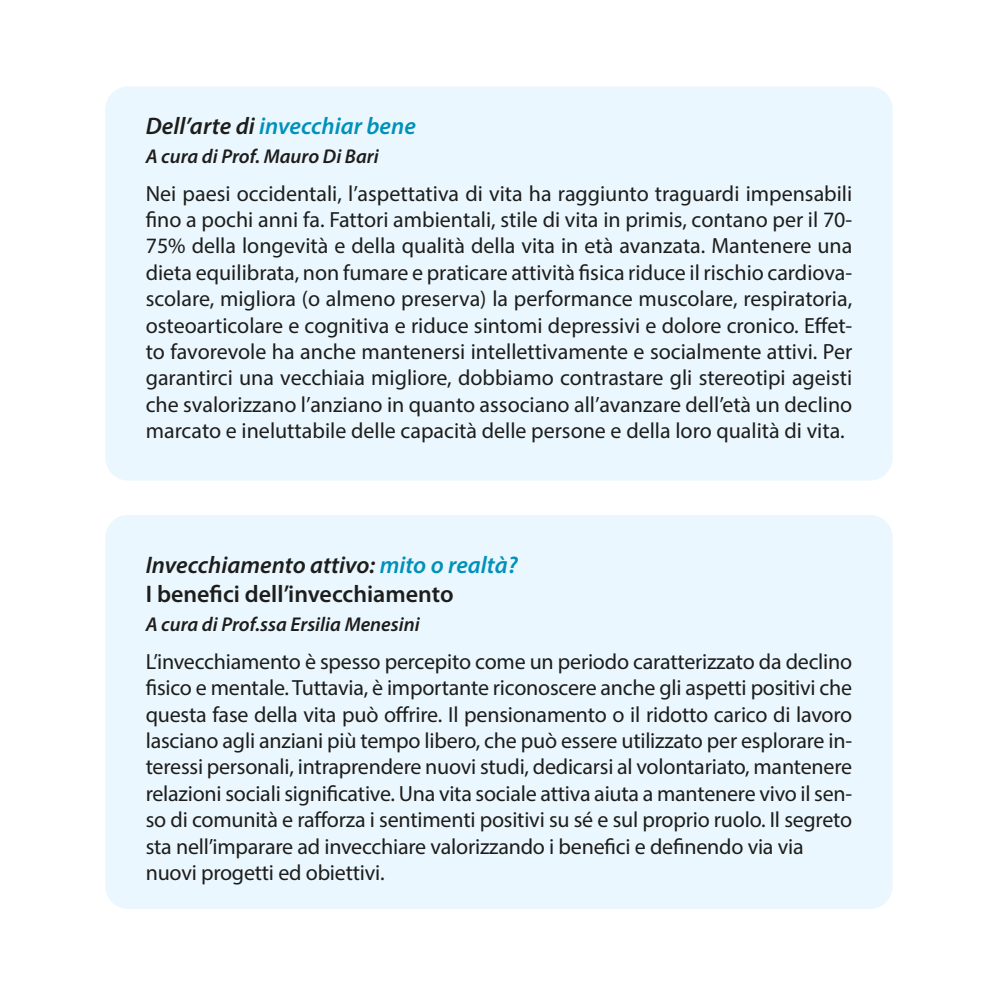
<style>
.page{position:relative;width:998px;height:998px;background:#fff}
.page>*{position:absolute;margin:0;border:0;box-sizing:border-box;transform-origin:0 0}
.t1{font:600 24px/28.8px "Myriad Pro";color:#1d1d1b}
.t2{font:italic 600 24px "Myriad Pro";color:#0091bb}
.t3{font:22px/26.4px "Myriad Pro";letter-spacing:-.01em;color:#1d1d1b;text-align:justify}
.t4{font:italic 600 20px "Myriad Pro";color:#1d1d1b}
.s1{color:#1d1d1b}
.s2{font-style:italic}
.s3{font-style:italic;color:#0091bb}
</style>
<div class="page">
<div style="left:105px;top:515px;width:787px;height:394px;background:#ebf7fe;border-radius:23px"></div>
<div style="left:105px;top:86px;width:787px;height:394px;background:#ebf7fe;border-radius:23px"></div>
<p class="t2" style="left:146px;top:111px;width:272px"><span class="s1">Dell’arte di</span> invecchiar bene</p>
<p class="t4" style="left:146px;top:143px;width:235px">A cura di Prof. Mauro Di Bari</p>
<p class="t3" style="left:146px;top:180px;width:708px">Nei paesi occidentali, l’aspettativa di vita ha raggiunto traguardi impensabili fino a pochi anni fa. Fattori ambientali, stile di vita in primis, contano per il 70- 75% della longevità e della qualità della vita in età avanzata. Mantenere una dieta equilibrata, non fumare e praticare attività fisica riduce il rischio cardiova&shy;scolare, migliora (o almeno preserva) la performance muscolare, respiratoria, osteoarticolare e cognitiva e riduce sintomi depressivi e dolore cronico. Effet&shy;to favorevole ha anche mantenersi intellettivamente e socialmente attivi. Per garantirci una vecchiaia migliore, dobbiamo contrastare gli stereotipi ageisti che svalorizzano l’anziano in quanto associano all’avanzare dell’età un declino marcato e ineluttabile delle capacità delle persone e della loro qualità di vita.</p>
<p class="t1" style="left:146px;top:551px;width:373px"><span class="s2">Invecchiamento attivo:</span> <span class="s3">mito o realtà?<br></span>I benefici dell’invecchiamento</p>
<p class="t4" style="left:146px;top:611px;width:276px">A cura di Prof.ssa Ersilia Menesini</p>
<p class="t3" style="left:146px;top:648px;width:708px;text-align:left">L’invecchiamento è spesso percepito come un periodo caratterizzato da declino fisico e mentale. Tuttavia, è importante riconoscere anche gli aspetti positivi che questa fase della vita può offrire. Il pensionamento o il ridotto carico di lavoro lasciano agli anziani più tempo libero, che può essere utilizzato per esplorare in&shy;teressi personali, intraprendere nuovi studi, dedicarsi al volontariato, mantenere relazioni sociali significative. Una vita sociale attiva aiuta a mantenere vivo il sen&shy;so di comunità e rafforza i sentimenti positivi su sé e sul proprio ruolo. Il segreto sta nell’imparare ad invecchiare valorizzando i benefici e definendo via via nuovi progetti ed obiettivi.</p>
</div>
